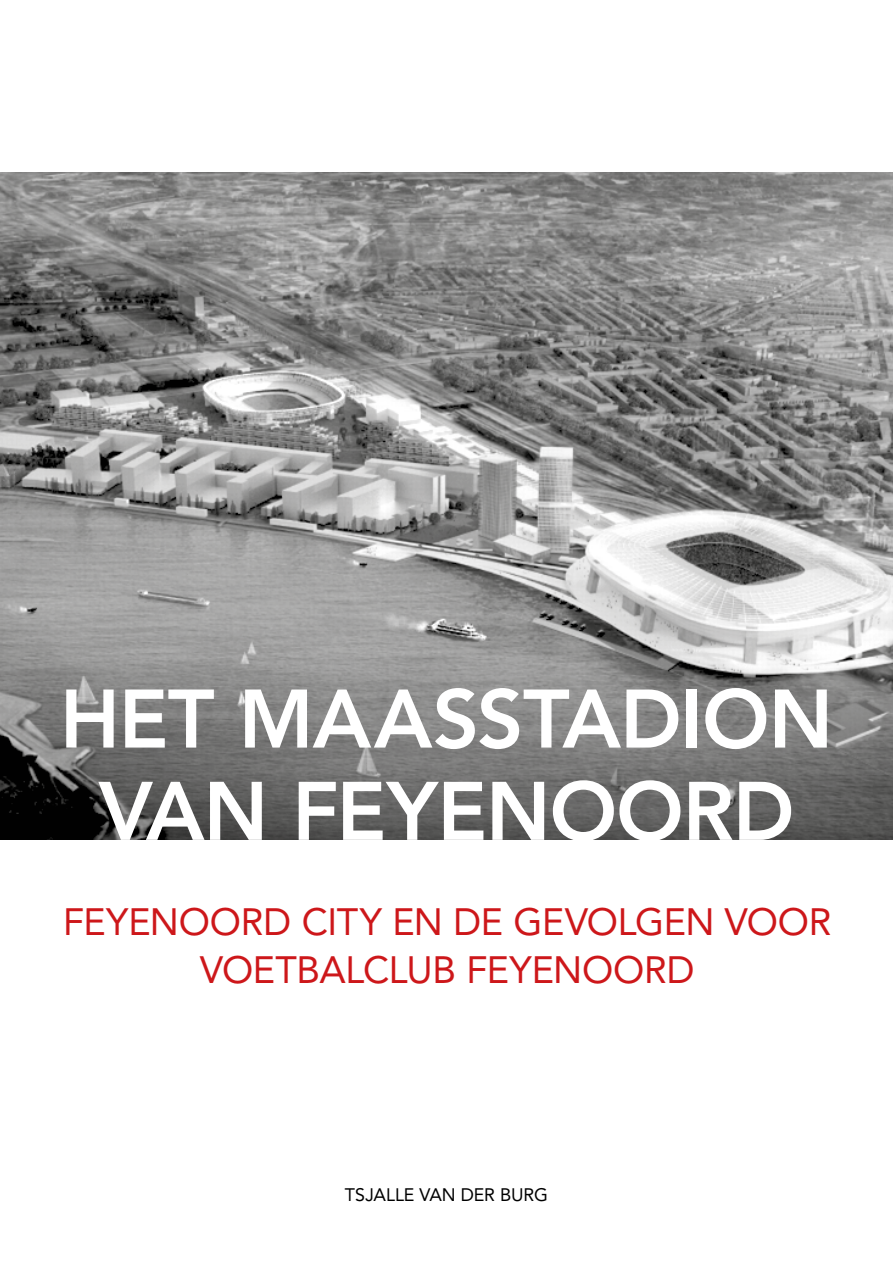
<style>
.page{position:relative;width:893px;height:1263px;background:#fff}
.page>*{position:absolute;margin:0;border:0;box-sizing:border-box;transform-origin:0 0}
.t1{font:800 82.05px/92.2px "Avenir LT Std";letter-spacing:-.015em;color:#fff;text-align:center}
.t2{font:37.8px/48px "Avenir LT Std";letter-spacing:-.005em;color:#cd171a;text-align:center}
.t3{font:18px "Avenir LT Std";color:#000}
</style>
<div class="page">
<img style="left:0;top:172px;width:893px;height:667px">
<h1 class="t1" style="left:60px;top:673px;width:775px">HET MAASSTADION<br>VAN FEYENOORD</h1>
<p class="t2" style="left:63px;top:898px;width:770px">FEYENOORD CITY EN DE GEVOLGEN VOOR<br>VOETBALCLUB FEYENOORD</p>
<p class="t3" style="left:345px;top:1184px;width:205px">TSJALLE VAN DER BURG</p>
</div>
